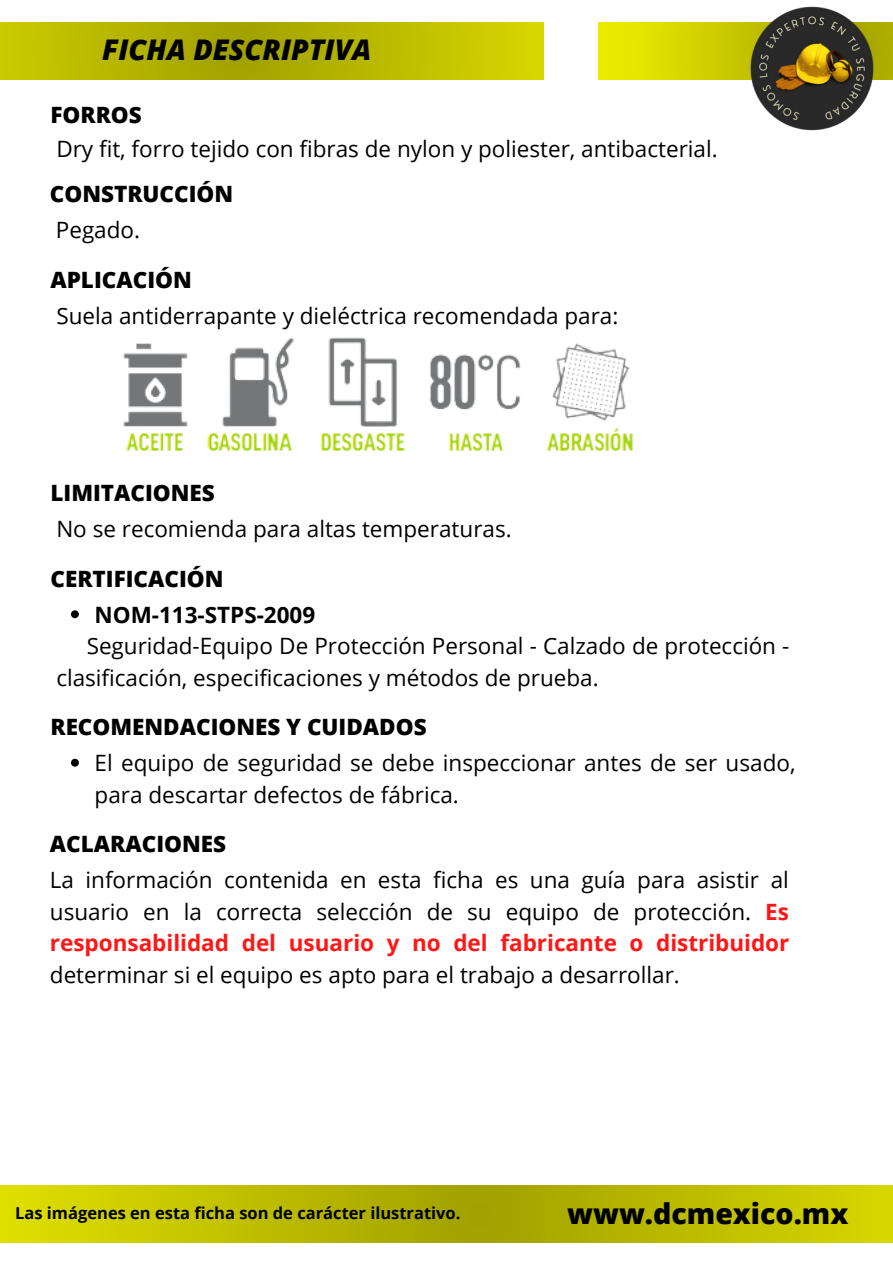
<style>
.page{position:relative;width:893px;height:1264px;background:#fff}
.page>*{position:absolute;margin:0;border:0;box-sizing:border-box;transform-origin:0 0}
.t1{font:italic 800 28.5px "Open Sans";color:#000}
.t2{font:800 28.5px "Open Sans";color:#000}
.t3{font:22.5px/31.5px "Open Sans";color:#000}
.t4{font:800 22.5px "Open Sans";color:#000}
.t5{font:700 22.5px "Open Sans";color:#000}
.t6{font:700 16.5px "Open Sans";color:#000}
.s1{font-weight:700;color:#ff1616}
</style>
<div class="page">
<img style="left:0;top:1185px;width:892px;height:57px">
<img style="left:0;top:22px;width:543px;height:57px">
<img style="left:598px;top:22px;width:294px;height:58px">
<svg style="left:71px;top:610px;width:8px;height:8px"></svg>
<svg style="left:71px;top:758px;width:8px;height:8px"></svg>
<img style="left:123px;top:337px;width:511px;height:115px">
<img style="left:738px;top:6px;width:138px;height:125px">
<p class="t1" style="left:102px;top:30px;width:271px">FICHA DESCRIPTIVA</p>
<p class="t4" style="left:50px;top:99px;width:93px">FORROS</p>
<p class="t3" style="left:56px;top:133px;width:662px">Dry fit, forro tejido con fibras de nylon y poliester, antibacterial.</p>
<p class="t4" style="left:50px;top:178px;width:185px">CONSTRUCCIÓN</p>
<p class="t3" style="left:56px;top:213px;width:86px">Pegado.</p>
<p class="t4" style="left:50px;top:263px;width:143px">APLICACIÓN</p>
<p class="t3" style="left:56px;top:299px;width:563px">Suela antiderrapante y dieléctrica recomendada para:</p>
<p class="t4" style="left:50px;top:477px;width:166px">LIMITACIONES</p>
<p class="t3" style="left:56px;top:512px;width:457px">No se recomienda para altas temperaturas.</p>
<p class="t4" style="left:50px;top:562px;width:175px">CERTIFICACIÓN</p>
<p class="t5" style="left:95px;top:598px;width:222px">NOM-113-STPS-2009</p>
<p class="t3" style="left:56px;top:629px;width:734px;text-indent:30px">Seguridad-Equipo De Protección Personal - Calzado de protección - clasificación, especificaciones y métodos de prueba.</p>
<p class="t4" style="left:50px;top:711px;width:377px">RECOMENDACIONES Y CUIDADOS</p>
<p class="t3" style="left:95px;top:746px;width:702px">El equipo de seguridad se debe inspeccionar antes de ser usado, para descartar defectos de fábrica.</p>
<p class="t4" style="left:50px;top:828px;width:178px">ACLARACIONES</p>
<p class="t3" style="left:50px;top:863px;width:741px;text-align:justify">La información contenida en esta ficha es una guía para asistir al usuario en la correcta selección de su equipo de protección. <span class="s1">Es responsabilidad del usuario y no del fabricante o distribuidor </span>determinar si el equipo es apto para el trabajo a desarrollar.</p>
<p class="t6" style="left:15px;top:1200px;width:447px">Las imágenes en esta ficha son de carácter ilustrativo.</p>
<p class="t2" style="left:567px;top:1193px;width:282px">www.dcmexico.mx</p>
</div>
